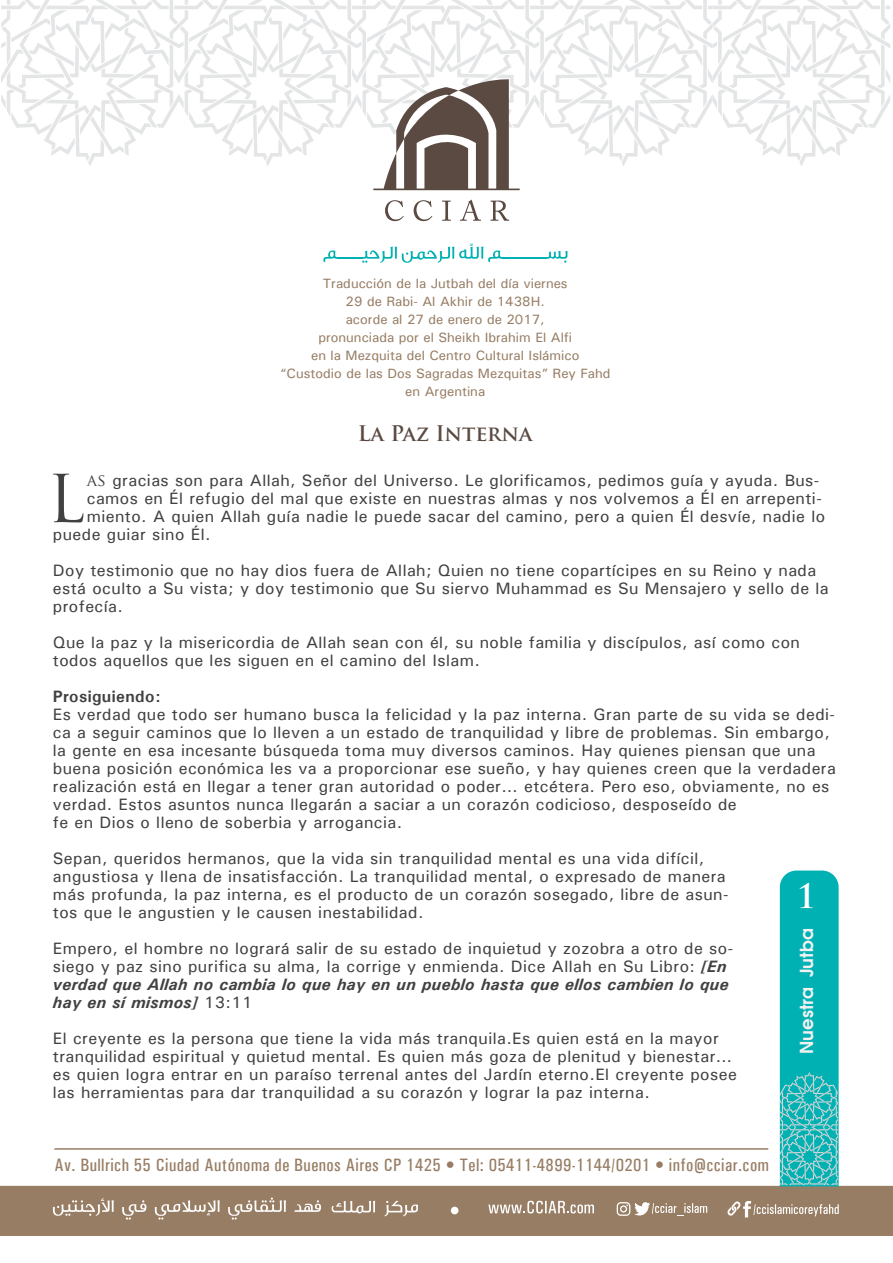
<style>
.page{position:relative;width:893px;height:1263px;background:#fff}
.page>*{position:absolute;margin:0;border:0;box-sizing:border-box;transform-origin:0 0}
.t1{font:64.35px "Trajan Pro";color:#414042}
.t2{font:700 33px "Trajan Pro";color:#fff}
.t3{font:700 21px "Trajan Pro";color:#5a4a42}
.t4{font:500 condensed 18px "Univers";letter-spacing:.025em;color:#977d64}
.t5{font:600 18px "Avant Garde";color:#f1f1f2}
.t6{font:500 16.5px/18px "Univers";letter-spacing:.025em;color:#414042}
.t7{font:700 16.5px "Univers";letter-spacing:.025em;color:#414042}
.t8{font:500 13.5px/18px "Univers";color:#977d64;text-align:center}
.s1{font-family:"Trajan Pro";font-weight:400}
.s2{font-weight:700;font-style:italic}
</style>
<div class="page">
<div style="left:0;top:1184px;width:893px;height:52px;background:#977d64"></div>
<svg style="left:780px;top:870px;width:59px;height:316px;background:#19b5b7"></svg>
<div style="left:451px;top:1207px;width:7px;height:7px;background:#fff;border-radius:50%"></div>
<svg style="left:617px;top:1202px;width:90px;height:14px"></svg>
<svg style="left:727px;top:1201px;width:112px;height:16px;background:#af9b88"></svg>
<svg style="left:488px;top:1201px;width:106px;height:12px"></svg>
<svg style="left:332px;top:1201px;width:43px;height:12px"></svg>
<svg style="left:384px;top:1201px;width:34px;height:15px"></svg>
<svg style="left:53px;top:1198px;width:61px;height:18px"></svg>
<svg style="left:122px;top:1200px;width:24px;height:19px"></svg>
<svg style="left:155px;top:1200px;width:65px;height:19px"></svg>
<svg style="left:228px;top:1197px;width:58px;height:22px"></svg>
<svg style="left:294px;top:1200px;width:27px;height:12px"></svg>
<hr style="left:54px;top:1148px;width:714px;height:2px;background:#977d64">
<svg style="left:385px;top:200px;width:19px;height:21px"></svg>
<svg style="left:414px;top:200px;width:18px;height:21px"></svg>
<svg style="left:442px;top:201px;width:9px;height:20px"></svg>
<svg style="left:460px;top:200px;width:21px;height:21px"></svg>
<svg style="left:491px;top:201px;width:18px;height:20px"></svg>
<svg style="left:1px;top:0;width:889px;height:190px"></svg>
<svg style="left:323px;top:243px;width:244px;height:20px"></svg>
<p class="t8" style="left:280px;top:274px;width:332px">Traducción de la Jutbah del día viernes<br>29 de Rabi- Al Akhir de 1438H.<br>acorde al 27 de enero de 2017,<br>pronunciada por el Sheikh Ibrahim El Alfi<br>en la Mezquita del Centro Cultural Islámico “Custodio de las Dos Sagradas Mezquitas” Rey Fahd en Argentina</p>
<p class="t3" style="left:358px;top:421px;width:176px">La Paz Interna</p>
<h1 class="t1" style="left:47px;top:458px;width:40px">L</h1>
<p class="t6" style="left:87px;top:471px;width:734px"><span class="s1">as</span> gracias son para Allah, Señor del Universo. Le glorificamos, pedimos guía y ayuda. Bus-</p>
<p class="t6" style="left:87px;top:489px;width:737px">camos en Él refugio del mal que existe en nuestras almas y nos volvemos a Él en arrepenti-</p>
<p class="t6" style="left:87px;top:507px;width:740px">miento. A quien Allah guía nadie le puede sacar del camino, pero a quien Él desvíe, nadie lo</p>
<p class="t6" style="left:53px;top:525px;width:159px">puede guiar sino Él.</p>
<p class="t6" style="left:53px;top:561px;width:777px">Doy testimonio que no hay dios fuera de Allah; Quien no tiene copartícipes en su Reino y nada está oculto a Su vista; y doy testimonio que Su siervo Muhammad es Su Mensajero y sello de la profecía.</p>
<p class="t6" style="left:53px;top:633px;width:749px">Que la paz y la misericordia de Allah sean con él, su noble familia y discípulos, así como con todos aquellos que les siguen en el camino del Islam.</p>
<p class="t7" style="left:53px;top:686px;width:109px">Prosiguiendo:</p>
<p class="t6" style="left:53px;top:705px;width:784px">Es verdad que todo ser humano busca la felicidad y la paz interna. Gran parte de su vida se dedi&shy;ca a seguir caminos que lo lleven a un estado de tranquilidad y libre de problemas. Sin embargo, la gente en esa incesante búsqueda toma muy diversos caminos. Hay quienes piensan que una buena posición económica les va a proporcionar ese sueño, y hay quienes creen que la verdadera realización está en llegar a tener gran autoridad o poder… etcétera. Pero eso, obviamente, no es verdad. Estos asuntos nunca llegarán a saciar a un corazón codicioso, desposeído de<br>fe en Dios o lleno de soberbia y arrogancia.</p>
<p class="t6" style="left:53px;top:849px;width:677px">Sepan, queridos hermanos, que la vida sin tranquilidad mental es una vida difícil, angustiosa y llena de insatisfacción. La tranquilidad mental, o expresado de manera más profunda, la paz interna, es el producto de un corazón sosegado, libre de asun&shy;tos que le angustien y le causen inestabilidad.</p>
<p class="t6" style="left:53px;top:939px;width:682px">Empero, el hombre no logrará salir de su estado de inquietud y zozobra a otro de so&shy;siego y paz sino purifica su alma, la corrige y enmienda. Dice Allah en Su Libro: <span class="s2">[En verdad que Allah no cambia lo que hay en un pueblo hasta que ellos cambien lo que hay en sí mismos]</span> 13:11</p>
<p class="t6" style="left:53px;top:1029px;width:685px">El creyente es la persona que tiene la vida más tranquila.Es quien está en la mayor tranquilidad espiritual y quietud mental. Es quien más goza de plenitud y bienestar… es quien logra entrar en un paraíso terrenal antes del Jardín eterno.El creyente posee las herramientas para dar tranquilidad a su corazón y lograr la paz interna.</p>
<h2 class="t2" style="left:796px;top:876px;width:21px">1</h2>
<p class="t5" style="left:794px;top:1054px;width:127px;rotate:-90deg">Nuestra Jutba</p>
<p class="t4" style="left:54px;top:1154px;width:716px">Av. Bullrich 55 Ciudad Autónoma de Buenos Aires CP 1425 • Tel: 05411-4899-1144/0201 • info@cciar.com</p>
</div>
